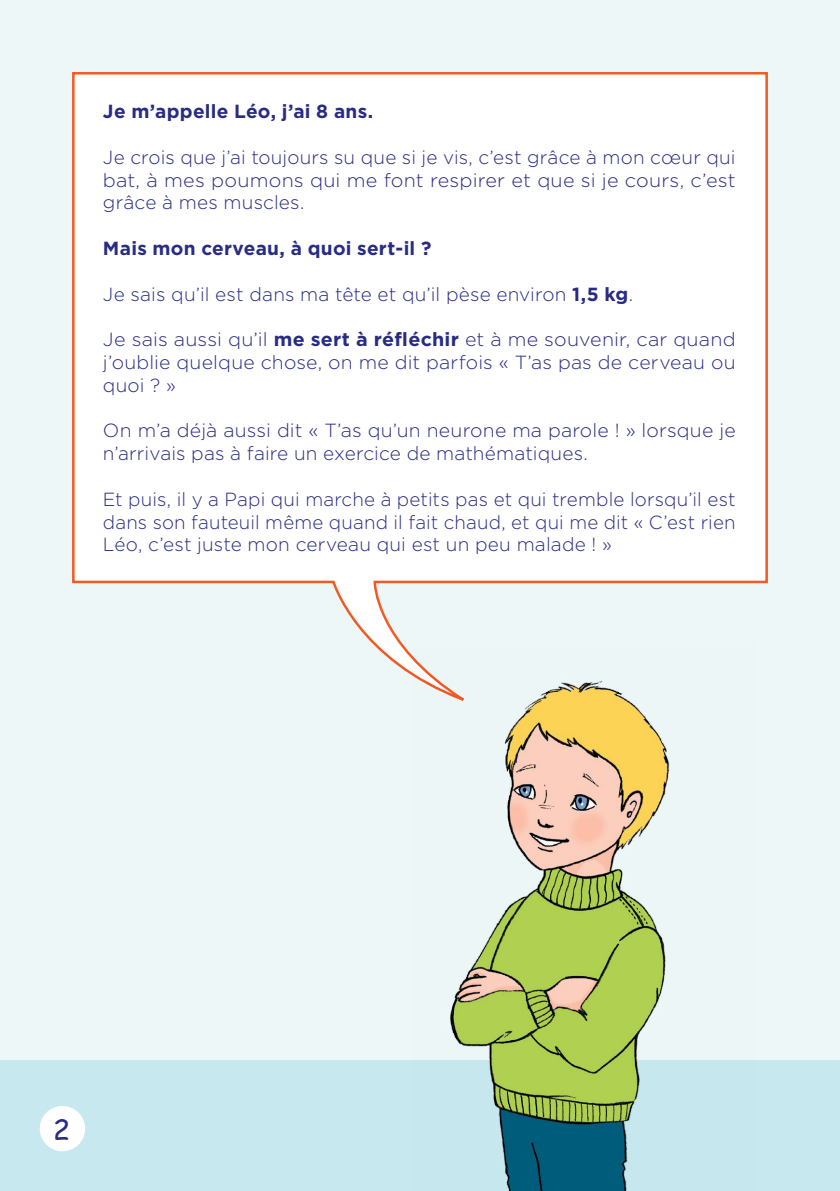
<style>
.page{position:relative;width:840px;height:1191px;background:#fff}
.page>*{position:absolute;margin:0;border:0;box-sizing:border-box;transform-origin:0 0}
.t1{font:28px "Comic Sans MS";color:#282c83}
.Style_de_paragraphe{font:300 19px/22.8px "Gotham";letter-spacing:.01em;color:#282c83;text-align:justify}
.Style_de_paragraphe-2{font:700 19px "Gotham";letter-spacing:.015em;color:#282c83}
.s1{font-weight:700}
</style>
<div class="page">
<div style="left:0;top:0;width:839px;height:1191px;background:#edf7f8"></div>
<div style="left:0;top:1060px;width:839px;height:131px;background:#c6e8ee"></div>
<svg style="left:72px;top:72px;width:696px;height:605px;background:#fcfbfa"></svg>
<img style="left:414px;top:642px;width:341px;height:549px">
<div style="left:40px;top:1106px;width:45px;height:45px;background:#fff;border-radius:50%"></div>
<p class="Style_de_paragraphe-2" style="left:103px;top:99px;width:272px">Je m’appelle Léo, j’ai 8 ans.</p>
<p class="Style_de_paragraphe" style="left:103px;top:145px;width:634px">Je crois que j’ai toujours su que si je vis, c’est grâce à mon cœur qui bat, à mes poumons qui me font respirer et que si je cours, c’est grâce à mes muscles.</p>
<p class="Style_de_paragraphe-2" style="left:103px;top:236px;width:330px">Mais mon cerveau, à quoi sert-il ?</p>
<p class="Style_de_paragraphe" style="left:103px;top:282px;width:531px">Je sais qu’il est dans ma tête et qu’il pèse environ <span class="s1">1,5 kg</span>.</p>
<p class="Style_de_paragraphe" style="left:103px;top:327px;width:634px">Je sais aussi qu’il <span class="s1">me sert à réfléchir</span> et à me souvenir, car quand j’oublie quelque chose, on me dit parfois « T’as pas de cerveau ou quoi ? »</p>
<p class="Style_de_paragraphe" style="left:103px;top:419px;width:634px">On m’a déjà aussi dit « T’as qu’un neurone ma parole ! » lorsque je n’arrivais pas à faire un exercice de mathématiques.</p>
<p class="Style_de_paragraphe" style="left:103px;top:487px;width:634px">Et puis, il y a Papi qui marche à petits pas et qui tremble lorsqu’il est dans son fauteuil même quand il fait chaud, et qui me dit « C’est rien Léo, c’est juste mon cerveau qui est un peu malade ! »</p>
<p class="t1" style="left:53px;top:1109px;width:19px">2</p>
</div>
